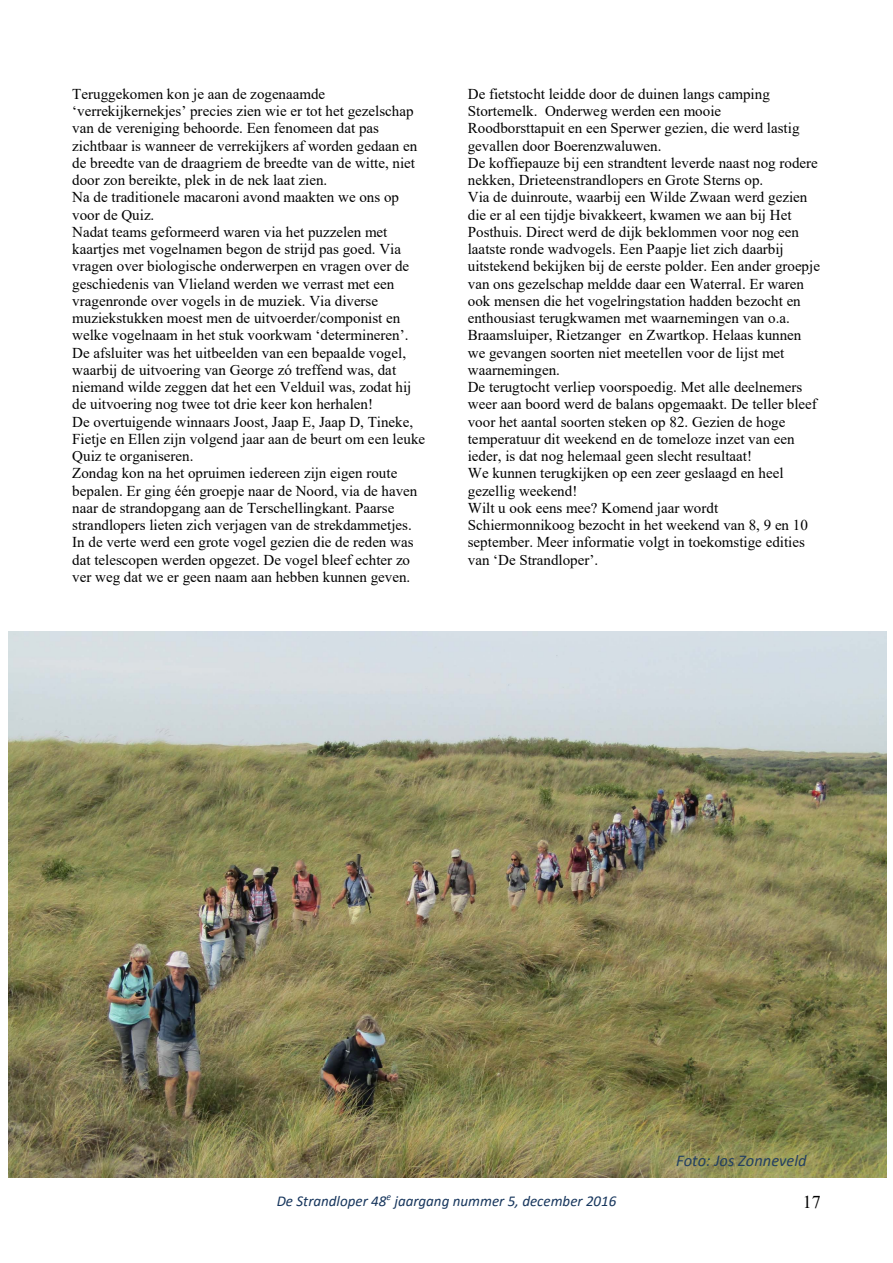
<style>
.page{position:relative;width:893px;height:1263px;background:#fff}
.page>*{position:absolute;margin:0;border:0;box-sizing:border-box;transform-origin:0 0}
.t1{font:18px "Times New Roman";color:#000}
.t2{font:italic 16.5px "Calibri";color:#244061}
.t3{font:15px/17.2px "Times New Roman";color:#000}
.t4{font:italic 15px "Calibri";color:#17365d}
</style>
<div class="page">
<img style="left:8px;top:631px;width:878px;height:546px">
<p class="t3" style="left:72px;top:85px;width:354px">Teruggekomen kon je aan de zogenaamde ‘verrekijkernekjes’ precies zien wie er tot het gezelschap van de vereniging behoorde. Een fenomeen dat pas zichtbaar is wanneer de verrekijkers af worden gedaan en de breedte van de draagriem de breedte van de witte, niet door zon bereikte, plek in de nek laat zien.<br>Na de traditionele macaroni avond maakten we ons op voor de Quiz.<br>Nadat teams geformeerd waren via het puzzelen met kaartjes met vogelnamen begon de strijd pas goed. Via vragen over biologische onderwerpen en vragen over de geschiedenis van Vlieland werden we verrast met een vragenronde over vogels in de muziek. Via diverse muziekstukken moest men de uitvoerder/componist en welke vogelnaam in het stuk voorkwam ‘determineren’.<br>De afsluiter was het uitbeelden van een bepaalde vogel, waarbij de uitvoering van George zó treffend was, dat niemand wilde zeggen dat het een Velduil was, zodat hij de uitvoering nog twee tot drie keer kon herhalen!<br>De overtuigende winnaars Joost, Jaap E, Jaap D, Tineke, Fietje en Ellen zijn volgend jaar aan de beurt om een leuke Quiz te organiseren.<br>Zondag kon na het opruimen iedereen zijn eigen route bepalen. Er ging één groepje naar de Noord, via de haven naar de strandopgang aan de Terschellingkant. Paarse strandlopers lieten zich verjagen van de strekdammetjes.<br>In de verte werd een grote vogel gezien die de reden was dat telescopen werden opgezet. De vogel bleef echter zo ver weg dat we er geen naam aan hebben kunnen geven.</p>
<p class="t3" style="left:468px;top:85px;width:354px">De fietstocht leidde door de duinen langs camping Stortemelk. Onderweg werden een mooie Roodborsttapuit en een Sperwer gezien, die werd lastig gevallen door Boerenzwaluwen.<br>De koffiepauze bij een strandtent leverde naast nog rodere nekken, Drieteenstrandlopers en Grote Sterns op.<br>Via de duinroute, waarbij een Wilde Zwaan werd gezien die er al een tijdje bivakkeert, kwamen we aan bij Het Posthuis. Direct werd de dijk beklommen voor nog een laatste ronde wadvogels. Een Paapje liet zich daarbij uitstekend bekijken bij de eerste polder. Een ander groepje van ons gezelschap meldde daar een Waterral. Er waren ook mensen die het vogelringstation hadden bezocht en enthousiast terugkwamen met waarnemingen van o.a.<br>Braamsluiper, Rietzanger en Zwartkop. Helaas kunnen we gevangen soorten niet meetellen voor de lijst met waarnemingen.<br>De terugtocht verliep voorspoedig. Met alle deelnemers weer aan boord werd de balans opgemaakt. De teller bleef voor het aantal soorten steken op 82. Gezien de hoge temperatuur dit weekend en de tomeloze inzet van een ieder, is dat nog helemaal geen slecht resultaat!<br>We kunnen terugkijken op een zeer geslaagd en heel gezellig weekend!<br>Wilt u ook eens mee? Komend jaar wordt Schiermonnikoog bezocht in het weekend van 8, 9 en 10 september. Meer informatie volgt in toekomstige edities van ‘De Strandloper’.</p>
<p class="t2" style="left:676px;top:1154px;width:132px">Foto: Jos Zonneveld</p>
<p class="t4" style="left:277px;top:1194px;width:341px">De Strandloper 48<sup>e</sup> jaargang nummer 5, december 2016</p>
<p class="t1" style="left:803px;top:1192px;width:19px">17</p>
</div>
